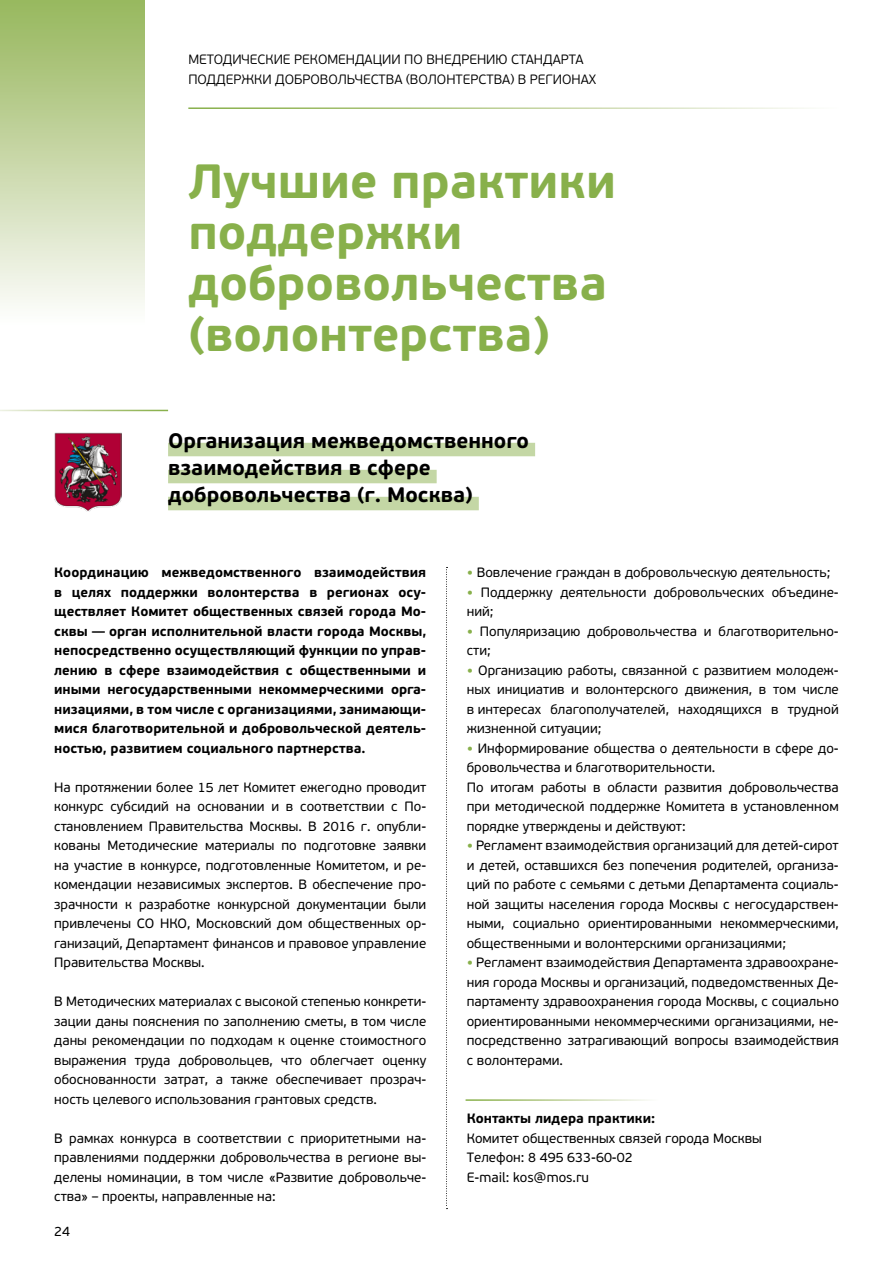
<style>
.page{position:relative;width:893px;height:1263px;background:#fff}
.page>*{position:absolute;margin:0;border:0;box-sizing:border-box;transform-origin:0 0}
.t1{font:700 48px/51px "PF Beau Sans Pro";color:#88b04b}
.t2{font:700 21px/27px "PF Beau Sans Pro";color:#000}
.t3{font:13.5px/19.5px "PF Beau Sans Pro";color:#000;text-align:justify}
.t4{font:700 13.5px/19.5px "PF Beau Sans Pro";color:#000;text-align:justify}
.t5{font:300 13.5px/19.5px "PF Beau Sans Pro";color:#000}
.s1{font-weight:900;color:#88b04b}
</style>
<div class="page">
<div style="left:0;top:0;width:145px;height:324px;background:linear-gradient(to bottom,#96b65a,#fdfcfb)"></div>
<div style="left:168px;top:443px;width:367px;height:13px;background:#c4d7a5"></div>
<div style="left:168px;top:470px;width:269px;height:13px;background:#c4d7a5"></div>
<div style="left:168px;top:497px;width:311px;height:13px;background:#c4d7a5"></div>
<svg style="left:446px;top:567px;width:1px;height:642px"></svg>
<img style="left:54px;top:432px;width:67px;height:80px">
<p class="t5" style="left:188px;top:50px;width:409px">МЕТОДИЧЕСКИЕ РЕКОМЕНДАЦИИ ПО ВНЕДРЕНИЮ СТАНДАРТА<br>ПОДДЕРЖКИ ДОБРОВОЛЬЧЕСТВА (ВОЛОНТЕРСТВА) В РЕГИОНАХ</p>
<h1 class="t1" style="left:188px;top:156px;width:429px">Лучшие практики поддержки добровольчества (волонтерства)</h1>
<h2 class="t2" style="left:168px;top:427px;width:362px">Организация межведомственного взаимодействия в сфере добровольчества (г. Москва)</h2>
<p class="t4" style="left:54px;top:563px;width:374px">Координацию межведомственного взаимодействия в целях поддержки волонтерства в регионах осу&shy;ществляет Комитет общественных связей города Мо&shy;сквы — орган исполнительной власти города Москвы, непосредственно осуществляющий функции по управ&shy;лению в сфере взаимодействия с общественными и иными негосударственными некоммерческими орга&shy;низациями, в том числе с организациями, занимающи&shy;мися благотворительной и добровольческой деятель&shy;ностью, развитием социального партнерства.</p>
<p class="t3" style="left:54px;top:777px;width:374px">На протяжении более 15 лет Комитет ежегодно проводит конкурс субсидий на основании и в соответствии с По&shy;становлением Правительства Москвы. В 2016 г. опубли&shy;кованы Методические материалы по подготовке заявки на участие в конкурсе, подготовленные Комитетом, и ре&shy;комендации независимых экспертов. В обеспечение про&shy;зрачности к разработке конкурсной документации были привлечены СО НКО, Московский дом общественных ор&shy;ганизаций, Департамент финансов и правовое управление Правительства Москвы.</p>
<p class="t3" style="left:54px;top:992px;width:374px">В Методических материалах с высокой степенью конкрети&shy;зации даны пояснения по заполнению сметы, в том числе даны рекомендации по подходам к оценке стоимостного выражения труда добровольцев, что облегчает оценку обоснованности затрат, а также обеспечивает прозрач&shy;ность целевого использования грантовых средств.</p>
<p class="t3" style="left:54px;top:1128px;width:374px">В рамках конкурса в соответствии с приоритетными на&shy;правлениями поддержки добровольчества в регионе вы&shy;делены номинации, в том числе «Развитие добровольче&shy;ства» – проекты, направленные на:</p>
<p class="t3" style="left:54px;top:1221px;width:17px">24</p>
<p class="t3" style="left:467px;top:563px;width:365px"><span class="s1">•</span> Вовлечение граждан в добровольческую деятельность;</p>
<p class="t3" style="left:467px;top:582px;width:374px"><span class="s1">•</span> Поддержку деятельности добровольческих объедине&shy;ний;</p>
<p class="t3" style="left:467px;top:621px;width:374px"><span class="s1">•</span> Популяризацию добровольчества и благотворительно&shy;сти;</p>
<p class="t3" style="left:467px;top:660px;width:374px"><span class="s1">•</span> Организацию работы, связанной с развитием молодеж&shy;ных инициатив и волонтерского движения, в том числе в интересах благополучателей, находящихся в трудной жизненной ситуации;</p>
<p class="t3" style="left:467px;top:738px;width:374px;text-align:left"><span class="s1">•</span> Информирование общества о деятельности в сфере до&shy;бровольчества и благотворительности.<br>По итогам работы в области развития добровольчества при методической поддержке Комитета в установленном порядке утверждены и действуют:</p>
<p class="t3" style="left:467px;top:836px;width:374px"><span class="s1">•</span> Регламент взаимодействия организаций для детей-сирот и детей, оставшихся без попечения родителей, организа&shy;ций по работе с семьями с детьми Департамента социаль&shy;ной защиты населения города Москвы с негосударствен&shy;ными, социально ориентированными некоммерческими, общественными и волонтерскими организациями;</p>
<p class="t3" style="left:467px;top:953px;width:374px"><span class="s1">•</span> Регламент взаимодействия Департамента здравоохране&shy;ния города Москвы и организаций, подведомственных Де&shy;партаменту здравоохранения города Москвы, с социально ориентированными некоммерческими организациями, не&shy;посредственно затрагивающий вопросы взаимодействия с волонтерами.</p>
<p class="t4" style="left:467px;top:1109px;width:190px">Контакты лидера практики:</p>
<p class="t3" style="left:467px;top:1128px;width:297px;text-align:left">Комитет общественных связей города Москвы<br>Телефон: 8 495 633-60-02<br>E-mail: kos@mos.ru</p>
</div>
